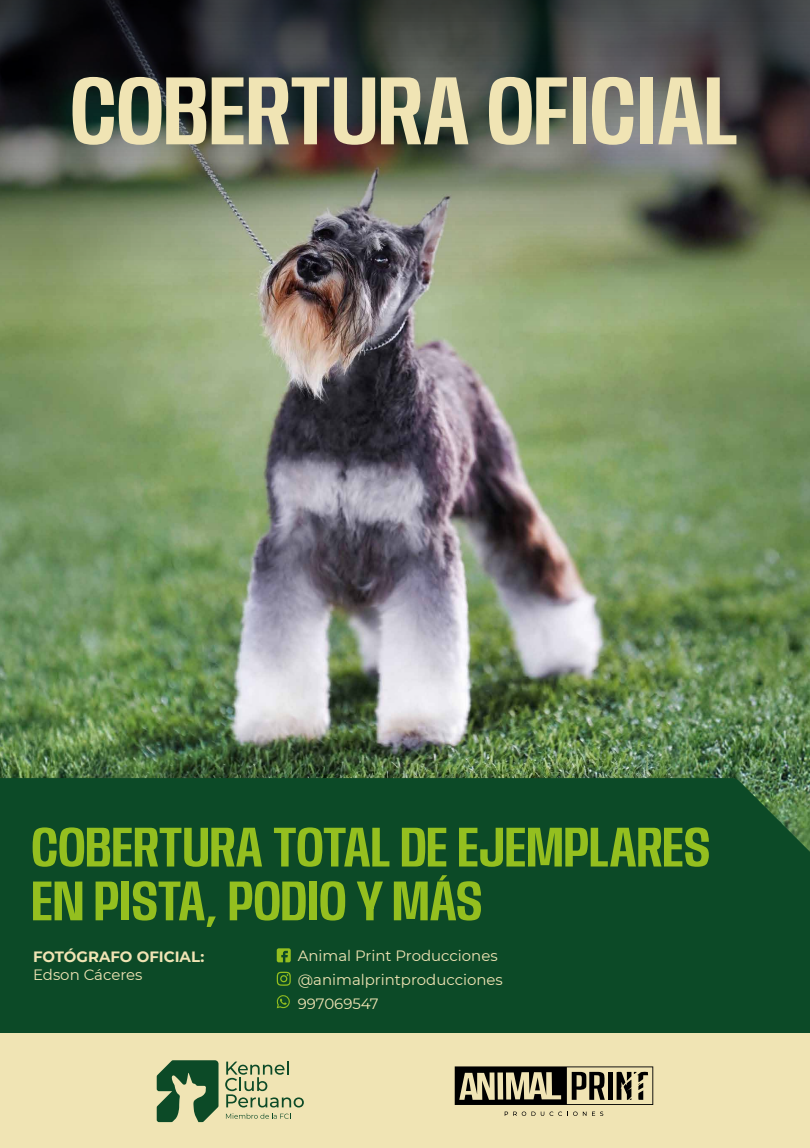
<style>
.page{position:relative;width:810px;height:1148px;background:#fff}
.page>*{position:absolute;margin:0;border:0;box-sizing:border-box;transform-origin:0 0}
.t1{font:100 ultra-condensed 99px "Anybody";color:#f0e4b4}
.t2{font:100 ultra-condensed 57.38px/53.8px "Anybody";color:#94bf1f}
.t3{font:14.92px/23.7px "Montserrat";color:#f0e4b4}
.t4{font:700 14.92px "Montserrat";color:#f0e4b4}
</style>
<div class="page">
<img style="left:0;top:330px;width:810px;height:447px">
<img style="left:0;top:0;width:810px;height:330px">
<div style="left:0;top:777px;width:810px;height:255px;background:#0c4a27"></div>
<div style="left:0;top:1032px;width:810px;height:115px;background:#f0e4b4"></div>
<svg style="left:225px;top:1061px;width:79px;height:57px"></svg>
<svg style="left:157px;top:1060px;width:62px;height:61px"></svg>
<svg style="left:455px;top:1066px;width:198px;height:38px"></svg>
<svg style="left:505px;top:1111px;width:39px;height:4px"></svg>
<svg style="left:550px;top:1111px;width:53px;height:4px"></svg>
<svg style="left:277px;top:971px;width:14px;height:14px"></svg>
<svg style="left:277px;top:948px;width:14px;height:14px"></svg>
<svg style="left:276px;top:993px;width:14px;height:16px"></svg>
<h1 class="t1" style="left:71px;top:58px;width:669px">COBERTURA OFICIAL</h1>
<h2 class="t2" style="left:32px;top:820px;width:680px">COBERTURA TOTAL DE EJEMPLARES<br>EN PISTA, PODIO Y MÁS</h2>
<p class="t4" style="left:33px;top:945px;width:173px">FOTÓGRAFO OFICIAL:</p>
<p class="t3" style="left:33px;top:962px;width:111px">Edson Cáceres</p>
<p class="t3" style="left:298px;top:943px;width:207px">Animal Print Producciones @animalprintproducciones<br>997069547</p>
</div>
